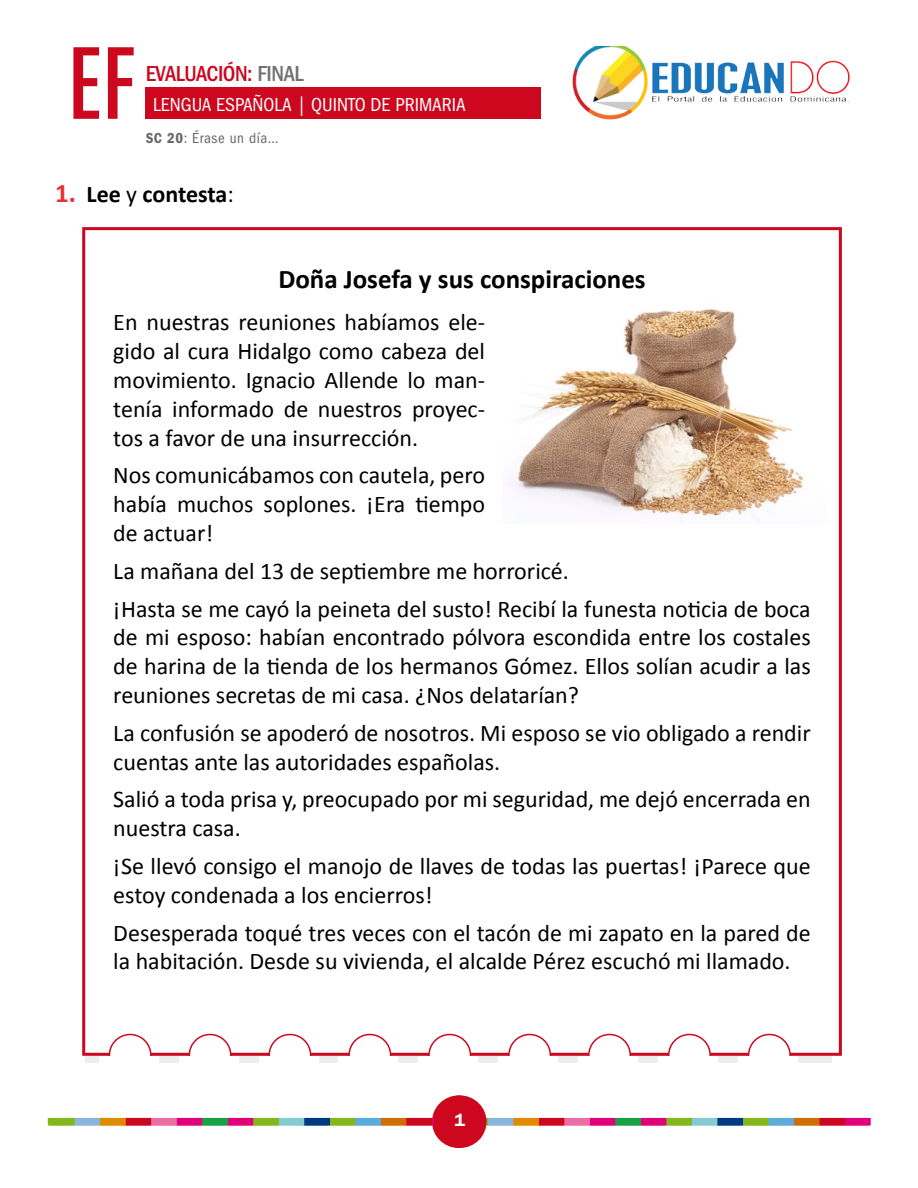
<style>
.page{position:relative;width:918px;height:1188px;background:#fff}
.page>*{position:absolute;margin:0;border:0;box-sizing:border-box;transform-origin:0 0}
.t1{font:500 condensed 94.95px "Futura";color:#cd071e}
.t2{font:700 27px "Calibri";color:#000}
.t3{font:24px/28.8px "Calibri";color:#000}
.t4{font:700 24px "Calibri";letter-spacing:-.005em;color:#000}
.t5{font:500 condensed 22.5px "ITC Franklin Gothic Std";letter-spacing:-.02em;color:#cd071e}
.t6{font:condensed 19.5px "ITC Franklin Gothic Std";color:#fff}
.t7{font:600 18px "ITC Franklin Gothic Std";color:#fff}
.t8{font:condensed 15px "ITC Franklin Gothic Std";color:#666769}
.s1{color:#707172}
.s2{font-family:"ITC Franklin Gothic Std Dm Cd";font-stretch:normal}
.s3{font-size:27px;color:#e53138}
.s4{font-weight:400}
</style>
<div class="page">
<div style="left:82px;top:227px;width:760px;height:829px;background:#fff;border:3px solid #cd071e"></div>
<div style="left:48px;top:1118px;width:25px;height:7px;background:#83b81a"></div>
<svg style="left:432px;top:1095px;width:53px;height:53px"></svg>
<div style="left:49px;top:1118px;width:26px;height:7px;background:#83b81a"></div>
<div style="left:75px;top:1118px;width:25px;height:7px;background:#8ab5dd"></div>
<div style="left:100px;top:1118px;width:26px;height:7px;background:#e08a00"></div>
<div style="left:126px;top:1118px;width:25px;height:7px;background:#cd071e"></div>
<div style="left:151px;top:1118px;width:26px;height:7px;background:#ea6ea3"></div>
<div style="left:177px;top:1118px;width:25px;height:7px;background:#e2007a"></div>
<div style="left:202px;top:1118px;width:26px;height:7px;background:#17a345"></div>
<div style="left:228px;top:1118px;width:25px;height:7px;background:#e2007a"></div>
<div style="left:253px;top:1118px;width:26px;height:7px;background:#83b81a"></div>
<div style="left:279px;top:1118px;width:26px;height:7px;background:#85ccd2"></div>
<div style="left:305px;top:1118px;width:25px;height:7px;background:#003882"></div>
<div style="left:330px;top:1118px;width:26px;height:7px;background:#83b81a"></div>
<div style="left:356px;top:1118px;width:25px;height:7px;background:#5babdb"></div>
<div style="left:381px;top:1118px;width:26px;height:7px;background:#ce6f05"></div>
<div style="left:407px;top:1118px;width:25px;height:7px;background:#cd071e"></div>
<div style="left:432px;top:1118px;width:26px;height:7px;background:#da0257"></div>
<div style="left:463px;top:1118px;width:25px;height:7px;background:#83b81a"></div>
<div style="left:488px;top:1118px;width:26px;height:7px;background:#8ab5dd"></div>
<div style="left:514px;top:1118px;width:25px;height:7px;background:#e08a00"></div>
<div style="left:539px;top:1118px;width:26px;height:7px;background:#cd071e"></div>
<div style="left:565px;top:1118px;width:25px;height:7px;background:#ea6ea3"></div>
<div style="left:590px;top:1118px;width:26px;height:7px;background:#e2007a"></div>
<div style="left:616px;top:1118px;width:25px;height:7px;background:#17a345"></div>
<div style="left:641px;top:1118px;width:26px;height:7px;background:#e2007a"></div>
<div style="left:667px;top:1118px;width:25px;height:7px;background:#83b81a"></div>
<div style="left:692px;top:1118px;width:26px;height:7px;background:#85ccd2"></div>
<div style="left:718px;top:1118px;width:25px;height:7px;background:#003882"></div>
<div style="left:743px;top:1118px;width:26px;height:7px;background:#83b81a"></div>
<div style="left:769px;top:1118px;width:25px;height:7px;background:#5babdb"></div>
<div style="left:794px;top:1118px;width:26px;height:7px;background:#ce6f05"></div>
<div style="left:820px;top:1118px;width:25px;height:7px;background:#cd071e"></div>
<div style="left:845px;top:1118px;width:26px;height:7px;background:#e2007a"></div>
<div style="left:434px;top:1095px;width:53px;height:53px;background:#cd071e;border-radius:50%"></div>
<div style="left:146px;top:87px;width:395px;height:31px;background:#cd071e"></div>
<img style="left:572px;top:47px;width:278px;height:73px">
<img style="left:512px;top:309px;width:292px;height:207px">
<div style="left:509px;top:1035px;width:41px;height:41px;background:#fff;border-radius:50%"></div>
<div style="left:508px;top:1034px;width:43px;height:43px;border:2px solid #cd071e;border-radius:50%"></div>
<div style="left:499px;top:1056px;width:59px;height:21px;background:#fff"></div>
<div style="left:429px;top:1035px;width:41px;height:41px;background:#fff;border-radius:50%"></div>
<div style="left:428px;top:1034px;width:43px;height:43px;border:2px solid #cd071e;border-radius:50%"></div>
<div style="left:419px;top:1056px;width:59px;height:21px;background:#fff"></div>
<div style="left:349px;top:1035px;width:42px;height:41px;background:#fff;border-radius:50%"></div>
<div style="left:348px;top:1034px;width:43px;height:43px;border:2px solid #cd071e;border-radius:50%"></div>
<div style="left:339px;top:1056px;width:59px;height:21px;background:#fff"></div>
<div style="left:269px;top:1035px;width:42px;height:41px;background:#fff;border-radius:50%"></div>
<div style="left:268px;top:1034px;width:43px;height:43px;border:2px solid #cd071e;border-radius:50%"></div>
<div style="left:259px;top:1056px;width:59px;height:21px;background:#fff"></div>
<div style="left:189px;top:1035px;width:42px;height:41px;background:#fff;border-radius:50%"></div>
<div style="left:189px;top:1034px;width:43px;height:43px;border:2px solid #cd071e;border-radius:50%"></div>
<div style="left:179px;top:1056px;width:59px;height:21px;background:#fff"></div>
<div style="left:109px;top:1035px;width:42px;height:41px;background:#fff;border-radius:50%"></div>
<div style="left:109px;top:1034px;width:43px;height:43px;border:2px solid #cd071e;border-radius:50%"></div>
<div style="left:99px;top:1056px;width:59px;height:21px;background:#fff"></div>
<div style="left:669px;top:1035px;width:41px;height:41px;background:#fff;border-radius:50%"></div>
<div style="left:668px;top:1034px;width:43px;height:43px;border:2px solid #cd071e;border-radius:50%"></div>
<div style="left:659px;top:1056px;width:59px;height:21px;background:#fff"></div>
<div style="left:589px;top:1035px;width:41px;height:41px;background:#fff;border-radius:50%"></div>
<div style="left:588px;top:1034px;width:43px;height:43px;border:2px solid #cd071e;border-radius:50%"></div>
<div style="left:579px;top:1056px;width:59px;height:21px;background:#fff"></div>
<div style="left:749px;top:1035px;width:41px;height:41px;background:#fff;border-radius:50%"></div>
<div style="left:748px;top:1034px;width:43px;height:43px;border:2px solid #cd071e;border-radius:50%"></div>
<div style="left:738px;top:1056px;width:60px;height:21px;background:#fff"></div>
<h1 class="t1" style="left:68px;top:23px;width:69px">EF</h1>
<p class="t5" style="left:146px;top:61px;width:159px">EVALUACIÓN: <span class="s1">FINAL</span></p>
<p class="t6" style="left:153px;top:94px;width:314px">LENGUA ESPAÑOLA | QUINTO DE PRIMARIA</p>
<p class="t8" style="left:146px;top:130px;width:135px"><span class="s2">SC 20</span>: ÉRASE UN DÍA…</p>
<p class="t4" style="left:55px;top:178px;width:180px"><span class="s3">1.</span> Lee <span class="s4">y</span> contesta<span class="s4">:</span></p>
<p class="t2" style="left:278px;top:262px;width:369px">Doña Josefa y sus conspiraciones</p>
<p class="t3" style="left:113px;top:308px;width:373px;text-align:justify">En nuestras reuniones habíamos ele&shy;gido al cura Hidalgo como cabeza del movimiento. Ignacio Allende lo man&shy;tenía informado de nuestros proyec&shy;tos a favor de una insurrección.</p>
<p class="t3" style="left:113px;top:461px;width:373px;text-align:justify">Nos comunicábamos con cautela, pero había muchos soplones. ¡Era tiempo de actuar!</p>
<p class="t3" style="left:113px;top:552px;width:699px;line-height:37.8px">La mañana del 13 de septiembre me horroricé.<br>¡Hasta se me cayó la peineta del susto! Recibí la funesta noticia de boca</p>
<p class="t3" style="left:113px;top:623px;width:699px;text-align:justify">de mi esposo: habían encontrado pólvora escondida entre los costales de harina de la tienda de los hermanos Gómez. Ellos solían acudir a las reuniones secretas de mi casa. ¿Nos delatarían?</p>
<p class="t3" style="left:113px;top:718px;width:699px">La confusión se apoderó de nosotros. Mi esposo se vio obligado a rendir cuentas ante las autoridades españolas.</p>
<p class="t3" style="left:113px;top:785px;width:699px">Salió a toda prisa y, preocupado por mi seguridad, me dejó encerrada en nuestra casa.</p>
<p class="t3" style="left:113px;top:852px;width:699px">¡Se llevó consigo el manojo de llaves de todas las puertas! ¡Parece que estoy condenada a los encierros!</p>
<p class="t3" style="left:113px;top:918px;width:699px">Desesperada toqué tres veces con el tacón de mi zapato en la pared de la habitación. Desde su vivienda, el alcalde Pérez escuchó mi llamado.</p>
<p class="t7" style="left:455px;top:1109px;width:12px">1</p>
</div>
